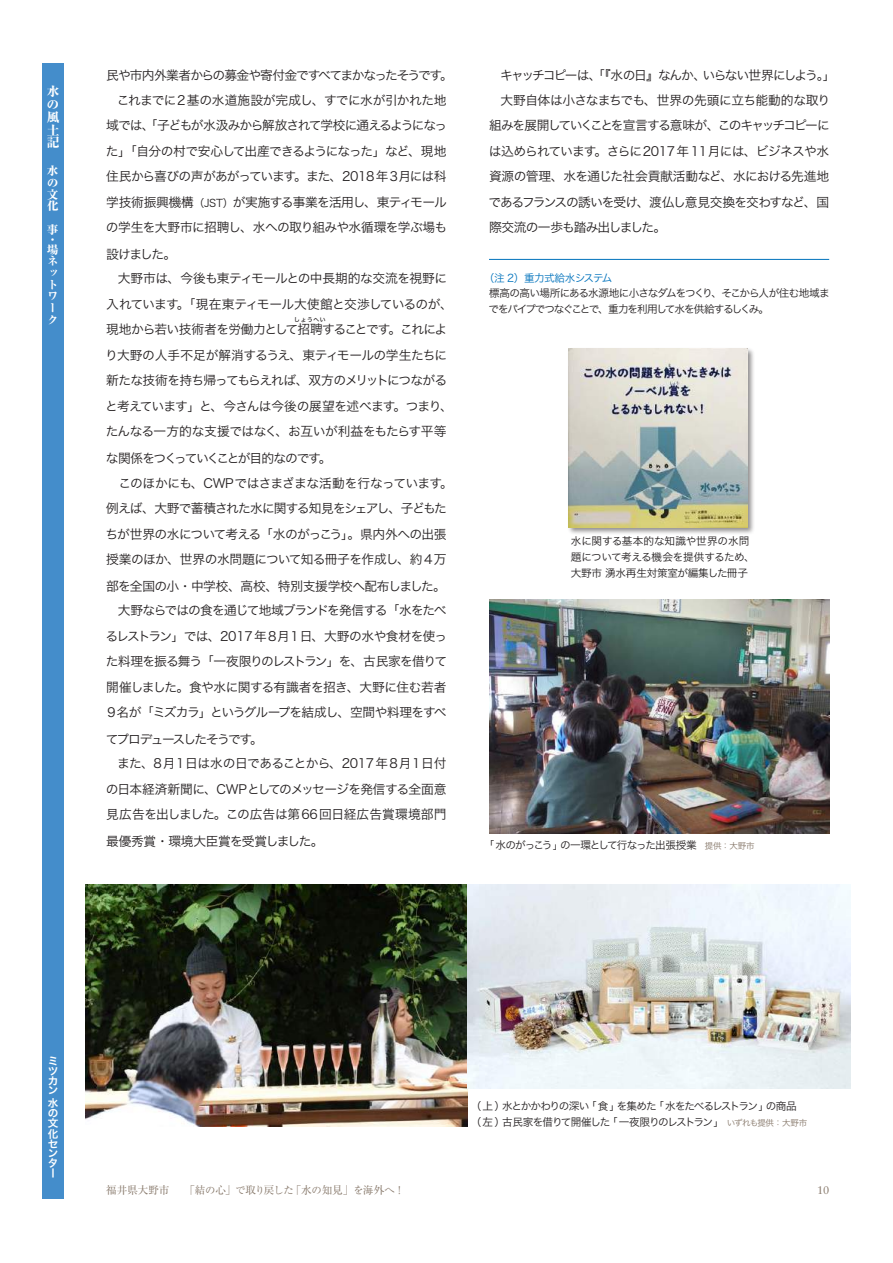
<style>
.page{position:relative;width:893px;height:1263px;background:#fff}
.page>*{position:absolute;margin:0;border:0;box-sizing:border-box;transform-origin:0 0}
.t1{font:12.75px/25.5px "Hira Kaku Pro W3";letter-spacing:-.06em;color:#231f20}
.t2{font:12.75px/25.5px "Hira Kaku Pro W3";letter-spacing:-.035em;color:#231f20}
.t3{font:12.75px/26px "Hira Kaku Pro W3";letter-spacing:-.04em;color:#231f20}
.t4{font:12.75px "Hira Kaku Pro W3";letter-spacing:-.025em;color:#231f20}
.t5{font:12.75px "Hira Kaku Pro W3";letter-spacing:-.125em;color:#231f20}
.t6{font:12.75px "Hira Kaku Pro W3";letter-spacing:-.09em;color:#231f20}
.t7{font:12.75px "Hira Kaku Pro W3";letter-spacing:-.12em;color:#231f20}
.t8{font:12.75px "Hira Kaku Pro W3";letter-spacing:-.085em;color:#231f20}
.t9{font:12.75px "Hira Kaku Pro W3";letter-spacing:-.03em;color:#231f20}
.t10{font:12.75px "Hira Kaku Pro W3";letter-spacing:-.08em;color:#231f20}
.t11{font:12.75px "Hira Kaku Pro W3";letter-spacing:-.02em;color:#231f20}
.t12{font:12.75px "Hira Kaku Pro W3";letter-spacing:-.11em;color:#231f20}
.t13{font:12.75px "Hira Kaku Pro W3";letter-spacing:-.135em;color:#231f20}
.t14{font:800 12.75px/12.8px "Ryumin Pro";color:#fff;text-align:justify}
.t15{font:800 12.3px "Ryumin Pro";color:#fff}
.t16{font:800 11.7px/11.7px "Ryumin Pro";color:#fff}
.t17{font:800 11.4px/11.7px "Ryumin Pro";color:#fff}
.t18{font:11.1px "Sabon LT Std";color:#867769}
.t19{font:10.65px/15.9px "Hira Kaku Pro W3";letter-spacing:-.1em;color:#231f20}
.t20{font:10.65px "Hira Kaku Pro W3";letter-spacing:-.075em;color:#231f20}
.t21{font:10.65px/15.9px "Hira Kaku Pro W3";letter-spacing:-.025em;color:#231f20}
.t22{font:10.65px "Ryumin Pro";letter-spacing:-.015em;color:#867769}
.t23{font:10.65px "Hira Kaku Pro W3";letter-spacing:-.07em;color:#0072bc}
.t24{font:10.65px "Hira Kaku Pro W3";letter-spacing:-.14em;color:#231f20}
.t25{font:10.65px "Hira Kaku Pro W3";letter-spacing:-.155em;color:#231f20}
.t26{font:10.65px/9.9px "Hira Kaku Pro W6";color:#fff;text-align:justify}
.t27{font:10.65px "Hira Kaku Pro W3";letter-spacing:-.095em;color:#231f20}
.t28{font:8.55px "Hira Kaku Pro W3";letter-spacing:-.055em;color:#867769}
.t29{font:8.55px "Hira Kaku Pro W3";letter-spacing:-.025em;color:#867769}
.t30{font:6.45px "Hira Kaku Pro W3";color:#231f20}
.s1{font-size:10.35px}
.s2{font-size:8.55px;color:#867769}
</style>
<div class="page">
<hr style="left:489px;top:259px;width:340px;height:1px;background:#0072bc">
<img style="left:85px;top:884px;width:383px;height:243px">
<img style="left:468px;top:884px;width:382px;height:205px">
<img style="left:489px;top:600px;width:340px;height:233px">
<div style="left:567px;top:347px;width:188px;height:188px;background:#231f20;opacity:.5"></div>
<img style="left:569px;top:349px;width:178px;height:178px">
<div style="left:43px;top:64px;width:21px;height:1135px;background:#448dcb"></div>
<p class="t14" style="left:47px;top:84px;width:14px">水</p>
<p class="t15" style="left:47px;top:95px;width:13px">の</p>
<p class="t14" style="left:47px;top:110px;width:14px">風土記</p>
<p class="t16" style="left:47px;top:164px;width:13px">水</p>
<p class="t17" style="left:47px;top:176px;width:12px">の</p>
<p class="t16" style="left:47px;top:188px;width:13px">文化</p>
<p class="t16" style="left:47px;top:223px;width:13px">事</p>
<p class="t16" style="left:47px;top:233px;width:9px">・</p>
<p class="t16" style="left:47px;top:243px;width:13px">場</p>
<p class="t17" style="left:47px;top:254px;width:12px">ネットワーク</p>
<p class="t8" style="left:106px;top:64px;width:337px">民や市内外業者からの募金や寄付金ですべてまかなったそうです</p>
<p class="t2" style="left:117px;top:86px;width:331px">これまでに2基の水道施設が完成し、すでに水が引かれた地</p>
<p class="t6" style="left:106px;top:114px;width:342px">域では、「子どもが水汲みから解放されて学校に通えるようになっ</p>
<p class="t1" style="left:106px;top:137px;width:342px">た」「自分の村で安心して出産できるようになった」など、現地</p>
<p class="t1" style="left:294px;top:163px;width:154px">。また、2018年３月には科</p>
<p class="t1" style="left:440px;top:62px;width:14px">。</p>
<p class="t1" style="left:233px;top:163px;width:215px;text-indent:-127px">住民から喜びの声があがっています<br>が実施する事業を活用し、東ティモール</p>
<p class="t3" style="left:106px;top:188px;width:343px">学技術振興機構<br>の学生を大野市に招聘し、水への取り組みや水循環を学ぶ場も設けました。</p>
<p class="t2" style="left:177px;top:265px;width:278px;text-indent:-59px">大野市は、今後も東ティモールとの中長期的な交流を視野に。「現在東ティモール大使館と交渉しているのが、</p>
<p class="t20" style="left:194px;top:193px;width:41px">（JST）</p>
<p class="t1" style="left:106px;top:290px;width:286px">入れています<br>現地から若い技術者を労働力として招聘することです</p>
<p class="t30" style="left:294px;top:314px;width:33px">しょうへい</p>
<p class="t1" style="left:388px;top:316px;width:60px">。これによ</p>
<p class="t9" style="left:105px;top:344px;width:343px">り大野の人手不足が解消するうえ、東ティモールの学生たちに</p>
<p class="t1" style="left:106px;top:367px;width:342px">新たな技術を持ち帰ってもらえれば、双方のメリットにつながる</p>
<p class="t1" style="left:393px;top:392px;width:61px">。つまり、</p>
<p class="t1" style="left:276px;top:392px;width:172px;text-indent:-170px">と考えています」と、今さんは今後の展望を述べます<br>、お互いが利益をもたらす平等</p>
<p class="t1" style="left:106px;top:418px;width:173px">たんなる一方的な支援ではなく</p>
<p class="t12" style="left:106px;top:447px;width:217px">な関係をつくっていくことが目的なのです</p>
<p class="t1" style="left:319px;top:444px;width:14px">。</p>
<p class="t1" style="left:106px;top:469px;width:343px">　このほかにも、CWPではさまざまな活動を行なっています例えば、大野で蓄積された水に関する知見をシェアし、子どもたちが世界の水について考える「水のがっこう」。県内外への出張授業のほか、世界の水問題について知る冊子を作成し、約4万部を全国の小・中学校、高校、特別支援学校へ配布しました。</p>
<p class="t10" style="left:118px;top:599px;width:330px">大野ならではの食を通じて地域ブランドを発信する「水をたべ</p>
<p class="t3" style="left:106px;top:622px;width:343px">るレストラン」では、2017年8月1日、大野の水や食材を使っ</p>
<p class="t1" style="left:106px;top:648px;width:343px">た料理を振る舞う「一夜限りのレストラン」を、古民家を借りて</p>
<p class="t1" style="left:106px;top:673px;width:342px">開催しました。食や水に関する有識者を招き、大野に住む若者</p>
<p class="t1" style="left:105px;top:699px;width:343px">９名が「ミズカラ」というグループを結成し、空間や料理をすべ</p>
<p class="t1" style="left:250px;top:725px;width:14px">。</p>
<p class="t1" style="left:440px;top:469px;width:14px">。</p>
<p class="t13" style="left:106px;top:727px;width:148px">てプロデュースしたそうです</p>
<p class="t4" style="left:117px;top:752px;width:331px">また、8月1日は水の日であることから、2017年8月1日付</p>
<p class="t1" style="left:106px;top:775px;width:342px">の日本経済新聞に、CWPとしてのメッセージを発信する全面意</p>
<p class="t11" style="left:106px;top:803px;width:342px">見広告を出しました。この広告は第66回日経広告賞環境部門</p>
<p class="t4" style="left:106px;top:829px;width:219px">最優秀賞・環境大臣賞を受賞しました。</p>
<p class="t5" style="left:500px;top:64px;width:208px">キャッチコピーは、「『水の日』なんか、</p>
<p class="t2" style="left:500px;top:86px;width:331px">大野自体は小さなまちでも、世界の先頭に立ち能動的な取り</p>
<p class="t7" style="left:489px;top:114px;width:342px">組みを展開していくことを宣言する意味が、このキャッチコピーに</p>
<p class="t4" style="left:594px;top:140px;width:236px">。さらに2017年11月には、ビジネスや水</p>
<p class="t5" style="left:703px;top:64px;width:134px">いらない世界にしよう「。</p>
<p class="t1" style="left:488px;top:137px;width:342px">は込められています<br>資源の管理、水を通じた社会貢献活動など、水における先進地であるフランスの誘いを受け、渡仏し意見交換を交わすなど、国際交流の一歩も踏み出しました。</p>
<p class="t23" style="left:484px;top:268px;width:130px">（注 2）重力式給水システム</p>
<p class="t19" style="left:488px;top:285px;width:343px">標高の高い場所にある水源地に小さなダムをつくり、そこから人が住む地域までをパイプでつなぐことで、重力を利用して水を供給するしくみ。</p>
<p class="t21" style="left:571px;top:532px;width:185px">水に関する基本的な知識や世界の水問題について考える機会を提供するため、大野市湧水再生対策室が編集した冊子</p>
<p class="t20" style="left:484px;top:836px;width:81px">「水のがっこう」</p>
<p class="t20" style="left:560px;top:836px;width:138px">の一環として行なった出張授業</p>
<p class="t29" style="left:696px;top:838px;width:60px">　提供：大野市</p>
<p class="t26" style="left:48px;top:1056px;width:11px">ミツカン</p>
<p class="t26" style="left:48px;top:1098px;width:12px">水の文化センター</p>
<p class="t22" style="left:291px;top:1181px;width:116px">「水<span class="s1">の</span>知見」<span class="s1">を</span>海外<span class="s1">へ</span>!</p>
<p class="t22" style="left:106px;top:1181px;width:189px">福井県大野市　　「結<span class="s1">の</span>心」<span class="s1">で</span>取<span class="s1">り</span>戻<span class="s1">した</span></p>
<p class="t20" style="left:617px;top:1096px;width:41px">を集めた</p>
<p class="t20" style="left:766px;top:1096px;width:33px">の商品</p>
<p class="t20" style="left:471px;top:1096px;width:36px">（上）</p>
<p class="t20" style="left:586px;top:1096px;width:36px">「食」</p>
<p class="t25" style="left:653px;top:1096px;width:117px">「水をたべるレストラン」</p>
<p class="t27" style="left:502px;top:1096px;width:89px">水とかかわりの深い</p>
<p class="t20" style="left:502px;top:1112px;width:110px">古民家を借りて開催した</p>
<p class="t20" style="left:471px;top:1112px;width:36px">（左）</p>
<p class="t24" style="left:607px;top:1112px;width:122px">「一夜限りのレストラン」<span class="s2">　</span></p>
<p class="t28" style="left:727px;top:1115px;width:82px">いずれも提供：大野市</p>
<p class="t18" style="left:817px;top:1183px;width:13px">10</p>
</div>
